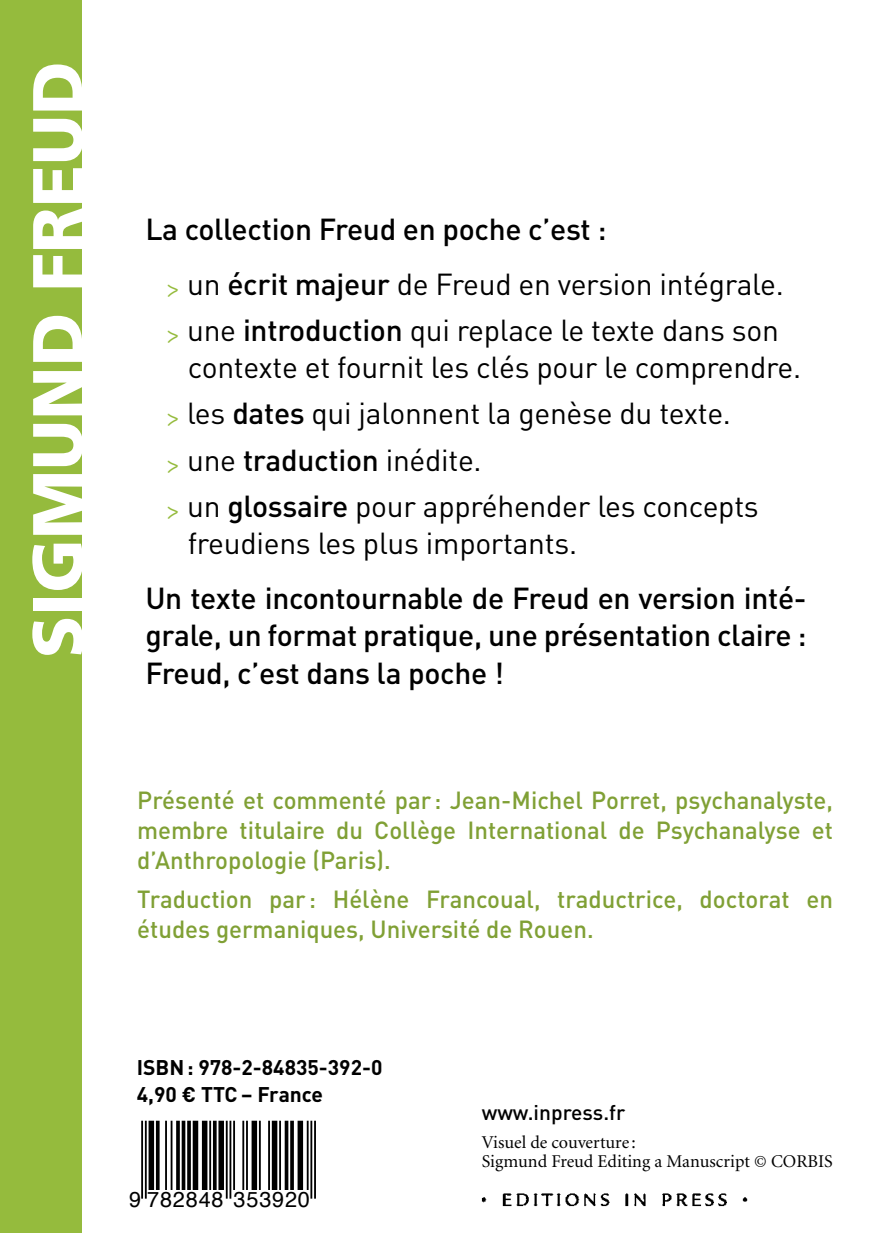
<style>
.page{position:relative;width:885px;height:1233px;background:#fff}
.page>*{position:absolute;margin:0;border:0;box-sizing:border-box;transform-origin:0 0}
.t1{font:900 70.5px "Frutiger LT";color:#fff}
.t2{font:30px/45.9px "DIN";letter-spacing:-.01em;color:#000}
.t3{font:500 30px/37.5px "DIN";letter-spacing:-.01em;color:#000}
.t4{font:500 24.6px/30px "DIN";color:#80a035;text-align:justify}
.t5{font:21.6px "Helvetica";letter-spacing:.04em;color:#000}
.t6{font:700 21px/27px "DIN";color:#000}
.t7{font:500 21px "DIN";color:#000}
.t8{font:18px/19.5px "Minion";color:#000}
.s1{font-weight:400}
.s2{font-weight:500}
</style>
<div class="page">
<img style="left:481px;top:1193px;width:267px;height:14px">
<hr style="left:314px;top:1120px;width:2px;height:78px;background:#000">
<hr style="left:310px;top:1120px;width:2px;height:78px;background:#000">
<hr style="left:307px;top:1120px;width:2px;height:69px;background:#000">
<div style="left:297px;top:1120px;width:6px;height:69px;background:#000"></div>
<svg style="left:290px;top:1120px;width:4px;height:69px"></svg>
<hr style="left:285px;top:1120px;width:3px;height:69px;background:#000">
<hr style="left:279px;top:1120px;width:2px;height:69px;background:#000">
<div style="left:272px;top:1120px;width:5px;height:69px;background:#000"></div>
<hr style="left:268px;top:1120px;width:2px;height:69px;background:#000">
<hr style="left:259px;top:1120px;width:2px;height:69px;background:#000">
<div style="left:252px;top:1120px;width:5px;height:69px;background:#000"></div>
<hr style="left:246px;top:1120px;width:2px;height:69px;background:#000">
<hr style="left:242px;top:1120px;width:2px;height:69px;background:#000">
<hr style="left:233px;top:1120px;width:2px;height:69px;background:#000">
<hr style="left:229px;top:1120px;width:2px;height:78px;background:#000">
<hr style="left:226px;top:1120px;width:2px;height:78px;background:#000">
<div style="left:218px;top:1120px;width:6px;height:69px;background:#000"></div>
<svg style="left:213px;top:1120px;width:4px;height:69px"></svg>
<hr style="left:209px;top:1120px;width:2px;height:69px;background:#000">
<div style="left:202px;top:1120px;width:5px;height:69px;background:#000"></div>
<div style="left:193px;top:1120px;width:5px;height:69px;background:#000"></div>
<svg style="left:187px;top:1120px;width:4px;height:69px"></svg>
<hr style="left:182px;top:1120px;width:3px;height:69px;background:#000">
<svg style="left:176px;top:1120px;width:4px;height:69px"></svg>
<hr style="left:171px;top:1120px;width:1px;height:69px;background:#000">
<hr style="left:165px;top:1120px;width:2px;height:69px;background:#000">
<svg style="left:156px;top:1120px;width:4px;height:69px"></svg>
<div style="left:149px;top:1120px;width:5px;height:69px;background:#000"></div>
<hr style="left:145px;top:1120px;width:2px;height:78px;background:#000">
<hr style="left:141px;top:1120px;width:2px;height:78px;background:#000">
<div style="left:0;top:0;width:82px;height:1232px;background:#95bb3d"></div>
<h1 class="t1" style="left:15px;top:658px;width:598px;rotate:-90deg">SIGMUND FREUD</h1>
<p class="t3" style="left:162px;top:201px;width:623px;line-height:54.6px;text-indent:-17px">La collection Freud en poche c’est :<br><sub>M</sub> <span class="s1">un</span> écrit majeur <span class="s1">de Freud en version intégrale.</span></p>
<p class="t2" style="left:188px;top:311px;width:615px;line-height:37.5px;text-indent:-26px"><sub>M</sub> une <span class="s2">introduction</span> qui replace le texte dans son contexte et fournit les clés pour le comprendre.</p>
<p class="t2" style="left:162px;top:390px;width:598px"><sub>M</sub> les <span class="s2">dates</span> qui jalonnent la genèse du texte.<br><sub>M</sub> une <span class="s2">traduction</span> inédite.<br><sub>M</sub> un <span class="s2">glossaire</span> pour appréhender les concepts</p>
<p class="t2" style="left:188px;top:519px;width:391px">freudiens les plus importants.</p>
<p class="t3" style="left:145px;top:578px;width:663px;text-align:justify">Un texte incontournable de Freud en version inté&shy;grale, un format pratique, une présentation claire :<br>Freud, c’est dans la poche !</p>
<p class="t4" style="left:137px;top:784px;width:697px">Présenté et commenté par : Jean-Michel Porret, psychanalyste, membre titulaire du Collège International de Psychanalyse et d’Anthropologie (Paris).</p>
<p class="t4" style="left:137px;top:883px;width:697px">Traduction par : Hélène Francoual, traductrice, doctorat en études germaniques, Université de Rouen.</p>
<p class="t6" style="left:137px;top:1052px;width:247px">ISBN: 978-2-84835-392-0<br>4,90 € TTC – France</p>
<p class="t5" style="left:129px;top:1182px;width:182px">9 782848 353920</p>
<p class="t7" style="left:482px;top:1098px;width:145px">www.inpress.fr</p>
<p class="t8" style="left:482px;top:1132px;width:352px">Visuel de couverture :<br>Sigmund Freud Editing a Manuscript © CORBIS</p>
</div>
